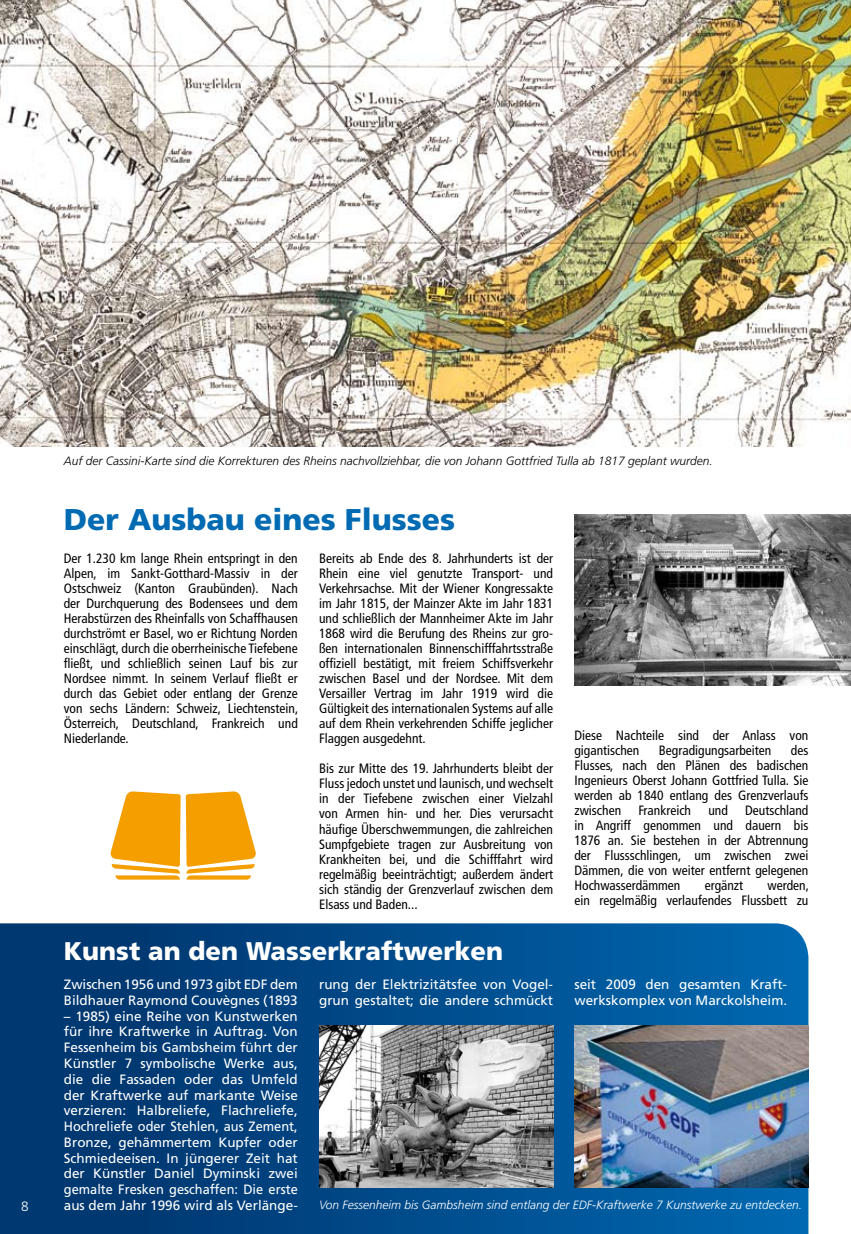
<style>
.page{position:relative;width:851px;height:1234px;background:#fff}
.page>*{position:absolute;margin:0;border:0;box-sizing:border-box;transform-origin:0 0}
.t1{font:900 30px "Frutiger";color:#006ab2}
.t2{font:900 25.5px "Frutiger";color:#fff}
.t3{font:condensed 13.5px/15px "Frutiger";color:#000;text-align:justify}
.t4{font:13.5px/15.8px "Frutiger";color:#fff}
.t5{font:300 13.5px "Frutiger";color:#fff}
.t6{font:italic 300 12px "Frutiger";color:#000}
.t7{font:italic 300 12px "Frutiger";color:#fff}
</style>
<div class="page">
<img style="left:0;top:0;width:850px;height:446px">
<svg style="left:111px;top:791px;width:145px;height:88px"></svg>
<svg style="left:0;top:923px;width:808px;height:310px;background:#014885"></svg>
<img style="left:319px;top:1025px;width:234px;height:161px">
<img style="left:574px;top:1025px;width:234px;height:161px">
<img style="left:574px;top:514px;width:276px;height:171px">
<p class="t5" style="left:21px;top:1197px;width:9px">8</p>
<p class="t6" style="left:64px;top:453px;width:650px">Auf der Cassini-Karte sind die Korrekturen des Rheins nachvollziehbar, die von Johann Gottfried Tulla ab 1817 geplant wurden.</p>
<h1 class="t1" style="left:64px;top:501px;width:392px">Der Ausbau eines Flusses</h1>
<p class="t3" style="left:319px;top:551px;width:235px">Bereits ab Ende des 8. Jahrhunderts ist der Rhein eine viel genutzte Transport- und Verkehrsachse. Mit der Wiener Kongressakte im Jahr 1815, der Mainzer Akte im Jahr 1831 und schließlich der Mannheimer Akte im Jahr 1868 wird die Berufung des Rheins zur gro&shy;ßen internationalen Binnenschifffahrtsstraße offiziell bestätigt, mit freiem Schiffsverkehr zwischen Basel und der Nordsee. Mit dem Versailler Vertrag im Jahr 1919 wird die Gültigkeit des internationalen Systems auf alle auf dem Rhein verkehrenden Schiffe jeglicher Flaggen ausgedehnt.</p>
<p class="t3" style="left:319px;top:761px;width:235px">Bis zur Mitte des 19. Jahrhunderts bleibt der Fluss jedoch unstet und launisch, und wechselt in der Tiefebene zwischen einer Vielzahl von Armen hin- und her. Dies verursacht häufige Überschwemmungen, die zahlreichen Sumpfgebiete tragen zur Ausbreitung von Krankheiten bei, und die Schifffahrt wird regelmäßig beeinträchtigt; außerdem ändert sich ständig der Grenzverlauf zwischen dem Elsass und Baden...</p>
<p class="t3" style="left:64px;top:551px;width:236px">Der 1.230 km lange Rhein entspringt in den Alpen, im Sankt-Gotthard-Massiv in der Ostschweiz (Kanton Graubünden). Nach der Durchquerung des Bodensees und dem Herabstürzen des Rheinfalls von Schaffhausen durchströmt er Basel, wo er Richtung Norden einschlägt, durch die oberrheinische Tiefebene fließt, und schließlich seinen Lauf bis zur Nordsee nimmt. In seinem Verlauf fließt er durch das Gebiet oder entlang der Grenze von sechs Ländern: Schweiz, Liechtenstein, Österreich, Deutschland, Frankreich und Niederlande.</p>
<p class="t3" style="left:574px;top:727px;width:235px">Diese Nachteile sind der Anlass von gigantischen</p>
<p class="t3" style="left:574px;top:742px;width:235px;text-indent:216px">des Flusses, nach den Plänen des badischen Ingenieurs Oberst Johann Gottfried Tulla. Sie werden ab 1840 entlang des Grenzverlaufs zwischen</p>
<p class="t3" style="left:658px;top:742px;width:114px">Begradigungsarbeiten</p>
<p class="t3" style="left:574px;top:802px;width:235px;text-indent:171px">Deutschland in Angriff genommen und dauern bis 1876 an. Sie bestehen in der Abtrennung der Flussschlingen, um zwischen zwei Dämmen, die von weiter entfernt gelegenen Hochwasserdämmen</p>
<p class="t3" style="left:638px;top:802px;width:54px">Frankreich</p>
<p class="t3" style="left:708px;top:802px;width:21px">und</p>
<p class="t3" style="left:574px;top:877px;width:236px;text-align:right">werden,<br>ein regelmäßig verlaufendes Flussbett zu</p>
<p class="t3" style="left:704px;top:877px;width:40px">ergänzt</p>
<h2 class="t2" style="left:64px;top:935px;width:440px">Kunst an den Wasserkraftwerken</h2>
<p class="t4" style="left:64px;top:976px;width:235px">Zwischen 1956 und 1973 gibt EDF dem<br>Bildhauer Raymond Couvègnes (1893</p>
<p class="t4" style="left:64px;top:1007px;width:235px;text-align:justify">– 1985) eine Reihe von Kunstwerken für ihre Kraftwerke in Auftrag. Von Fessenheim bis Gambsheim führt der Künstler 7 symbolische Werke aus, die die Fassaden oder das Umfeld der Kraftwerke auf markante Weise verzieren: Halbreliefe, Flachreliefe, Hochreliefe oder Stehlen, aus Zement, Bronze, gehämmertem Kupfer oder Schmiedeeisen. In jüngerer Zeit hat der Künstler Daniel Dyminski zwei gemalte Fresken geschaffen: Die erste aus dem Jahr 1996 wird als Verlänge-</p>
<p class="t4" style="left:319px;top:976px;width:235px">rung der Elektrizitätsfee von Vogel&shy;grun gestaltet; die andere schmückt</p>
<p class="t4" style="left:574px;top:976px;width:214px">seit 2009 den gesamten Kraft&shy;werkskomplex von Marckolsheim.</p>
<p class="t7" style="left:319px;top:1197px;width:484px">Von Fessenheim bis Gambsheim sind entlang der EDF-Kraftwerke 7 Kunstwerke zu entdecken.</p>
</div>
